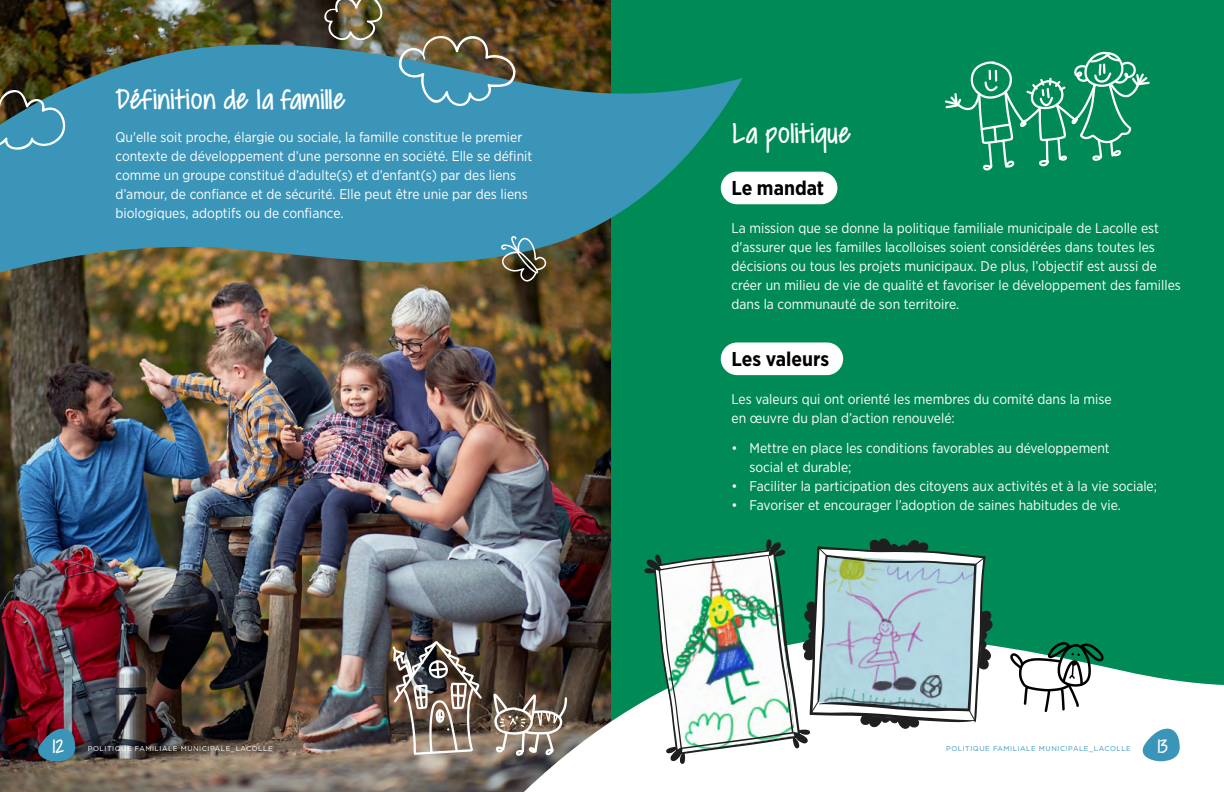
<style>
.page{position:relative;width:1224px;height:792px;background:#fff}
.page>*{position:absolute;margin:0;border:0;box-sizing:border-box;transform-origin:0 0}
.t1{font:32px "Covered By Your Grace";letter-spacing:.01em;color:#fff}
.t2{font:22px "Covered By Your Grace";color:#fff}
.t3{font:700 20px "Gotham Narrow";color:#000}
.t4{font:14px/19px "Gotham Narrow";color:#fff}
.t5{font:7px "Gotham";letter-spacing:.075em;color:#fff}
.t6{font:7px "Gotham";letter-spacing:.075em;color:#3b95b8}
</style>
<div class="page">
<img style="left:0;top:0;width:612px;height:792px">
<div style="left:612px;top:0;width:612px;height:792px;background:#008b56"></div>
<svg style="left:393px;top:627px;width:831px;height:165px;fill:#fff"></svg>
<svg style="left:1137px;top:729px;width:43px;height:32px"></svg>
<svg style="left:33px;top:729px;width:42px;height:32px"></svg>
<img style="left:0;top:35px;width:743px;height:329px">
<img style="left:393px;top:34px;width:123px;height:77px">
<img style="left:322px;top:0;width:62px;height:47px">
<svg style="left:0;top:90px;width:66px;height:63px;background:#4d889a"></svg>
<svg style="left:493px;top:693px;width:74px;height:63px"></svg>
<img style="left:392px;top:641px;width:90px;height:114px">
<svg style="left:501px;top:236px;width:45px;height:46px;background:#5e716b"></svg>
<svg style="left:945px;top:52px;width:205px;height:118px"></svg>
<div style="left:721px;top:172px;width:116px;height:32px;background:#fff;border-radius:16px"></div>
<div style="left:721px;top:342px;width:122px;height:33px;background:#fff;border-radius:16px"></div>
<img style="left:644px;top:538px;width:350px;height:226px">
<svg style="left:1010px;top:642px;width:94px;height:70px;background:#a6bcb4"></svg>
<h1 class="t1" style="left:116px;top:84px;width:232px">Définition de la famille</h1>
<p class="t4" style="left:116px;top:128px;width:418px">Qu'elle soit proche, élargie ou sociale, la famille constitue le premier contexte de développement d’une personne en société. Elle se définit comme un groupe constitué d’adulte(s) et d’enfant(s) par des liens d’amour, de confiance et de sécurité. Elle peut être unie par des liens biologiques, adoptifs ou de confiance.</p>
<h1 class="t1" style="left:733px;top:118px;width:120px">La politique</h1>
<h3 class="t3" style="left:732px;top:175px;width:94px">Le mandat</h3>
<p class="t4" style="left:732px;top:218px;width:451px">La mission que se donne la politique familiale municipale de Lacolle est d'assurer que les familles lacolloises soient considérées dans toutes les décisions ou tous les projets municipaux. De plus, l’objectif est aussi de créer un milieu de vie de qualité et favoriser le développement des familles dans la communauté de son territoire.</p>
<h3 class="t3" style="left:732px;top:346px;width:99px">Les valeurs</h3>
<p class="t4" style="left:732px;top:389px;width:382px">Les valeurs qui ont orienté les membres du comité dans la mise en œuvre du plan d’action renouvelé:</p>
<p class="t4" style="left:750px;top:438px;width:362px;text-indent:-18px">• Mettre en place les conditions favorables au développement social et durable;</p>
<p class="t4" style="left:732px;top:476px;width:427px">• Faciliter la participation des citoyens aux activités et à la vie sociale;</p>
<p class="t4" style="left:732px;top:495px;width:391px">• Favoriser et encourager l’adoption de saines habitudes de vie.</p>
<h2 class="t2" style="left:53px;top:736px;width:12px">12</h2>
<p class="t5" style="left:88px;top:745px;width:186px">POLITIQUE FAMILIALE MUNICIPALE_LACOLLE</p>
<p class="t6" style="left:946px;top:745px;width:186px">POLITIQUE FAMILIALE MUNICIPALE_LACOLLE</p>
<h2 class="t2" style="left:1158px;top:736px;width:12px">13</h2>
</div>
